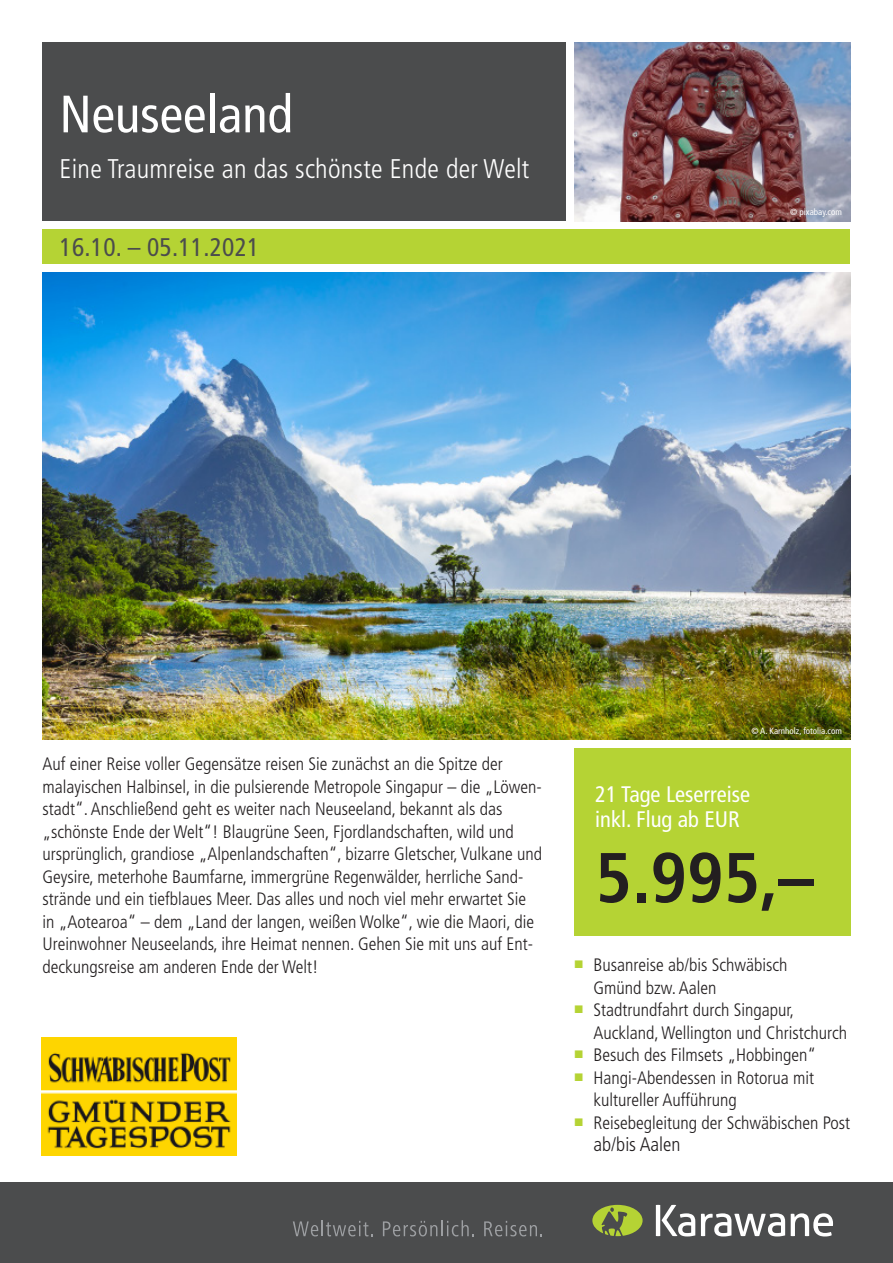
<style>
.page{position:relative;width:893px;height:1263px;background:#fff}
.page>*{position:absolute;margin:0;border:0;box-sizing:border-box;transform-origin:0 0}
.t1{font:700 condensed 70.5px "Frutiger";color:#231f20}
.t2{font:condensed 52.5px "Frutiger";color:#fff}
.t3{font:300 condensed 27px "Frutiger";letter-spacing:.01em;color:#fff}
.t4{font:condensed 25.5px "Frutiger";letter-spacing:.01em;color:#4b4c4d}
.t5{font:condensed 22.5px/25.5px "Frutiger";color:#fff}
.t6{font:300 condensed 19.5px "Frutiger";color:#231f20}
.t7{font:300 condensed 18px/22.5px "Frutiger";color:#231f20}
.t8{font:condensed 9px "Frutiger";color:#fff}
</style>
<div class="page">
<div style="left:0;top:1182px;width:893px;height:81px;background:#4b4c4d"></div>
<svg style="left:293px;top:1220px;width:79px;height:16px"></svg>
<svg style="left:383px;top:1220px;width:91px;height:16px"></svg>
<svg style="left:484px;top:1221px;width:58px;height:15px"></svg>
<svg style="left:656px;top:1205px;width:39px;height:31px"></svg>
<svg style="left:701px;top:1213px;width:84px;height:23px"></svg>
<svg style="left:791px;top:1213px;width:42px;height:23px"></svg>
<svg style="left:592px;top:1205px;width:51px;height:31px"></svg>
<img style="left:42px;top:1038px;width:195px;height:117px">
<img style="left:43px;top:272px;width:807px;height:468px">
<div style="left:574px;top:748px;width:276px;height:187px;background:#b5d334"></div>
<div style="left:43px;top:43px;width:523px;height:178px;background:#4b4c4d"></div>
<img style="left:574px;top:43px;width:276px;height:178px">
<div style="left:43px;top:230px;width:807px;height:34px;background:#b5d334"></div>
<h2 class="t2" style="left:60px;top:84px;width:235px">Neuseeland</h2>
<h3 class="t3" style="left:60px;top:153px;width:471px">Eine Traumreise an das schönste Ende der Welt</h3>
<h3 class="t4" style="left:60px;top:232px;width:201px">16.10. – 05.11.2021</h3>
<p class="t8" style="left:790px;top:207px;width:53px">© pixabay.com</p>
<p class="t7" style="left:43px;top:753px;width:501px">Auf einer Reise voller Gegensätze reisen Sie zunächst an die Spitze der malayischen Halbinsel, in die pulsierende Metropole Singapur – die „Löwen&shy;stadt“. Anschließend geht es weiter nach Neuseeland, bekannt als das „schönste Ende der Welt“! Blaugrüne Seen, Fjordlandschaften, wild und ursprünglich, grandiose „Alpenlandschaften“, bizarre Gletscher, Vulkane und Geysire, meterhohe Baumfarne, immergrüne Regenwälder, herrliche Sand&shy;strände und ein tiefblaues Meer. Das alles und noch viel mehr erwartet Sie in „Aotearoa“ – dem „Land der langen, weißen Wolke“, wie die Maori, die Ureinwohner Neuseelands, ihre Heimat nennen. Gehen Sie mit uns auf Ent&shy;deckungsreise am anderen Ende der Welt!</p>
<p class="t8" style="left:751px;top:725px;width:92px">© A. Karnholz, fotolia.com</p>
<p class="t5" style="left:595px;top:781px;width:156px">21 Tage Leserreise inkl. Flug ab EUR</p>
<h1 class="t1" style="left:595px;top:836px;width:220px">5.995,–</h1>
<p class="t7" style="left:594px;top:954px;width:258px">Busanreise ab/bis Schwäbisch<br>Gmünd bzw. Aalen<br>Stadtrundfahrt durch Singapur,<br>Auckland, Wellington und Christchurch<br>Besuch des Filmsets „Hobbingen“<br>Hangi-Abendessen in Rotorua mit kultureller Aufführung<br>Reisebegleitung der Schwäbischen Post</p>
<p class="t6" style="left:594px;top:1134px;width:89px">ab/bis Aalen</p>
</div>
